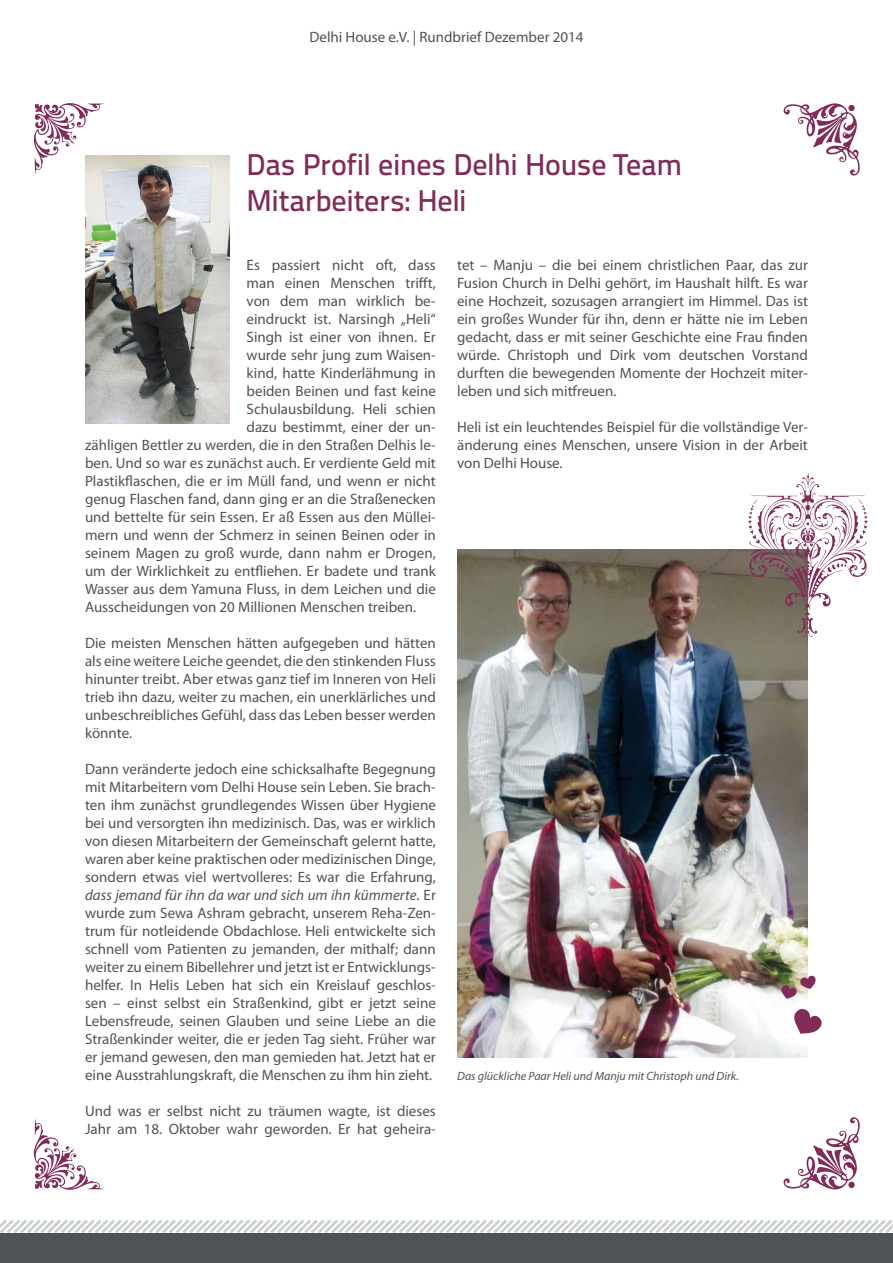
<style>
.page{position:relative;width:893px;height:1263px;background:#fff}
.page>*{position:absolute;margin:0;border:0;box-sizing:border-box;transform-origin:0 0}
.t1{font:500 30px/36px "Titillium Text 22 L";letter-spacing:-.01em;color:#812b59}
.t2{font:15px/18px "Myriad Pro";color:#4e5355;text-align:justify}
.t3{font:italic 12px "Myriad Pro";color:#4e5355}
.s1{font-style:italic}
</style>
<div class="page">
<svg style="left:0;top:1220px;width:893px;height:13px"></svg>
<div style="left:0;top:1233px;width:893px;height:30px;background:#4e5355"></div>
<img style="left:85px;top:155px;width:145px;height:268px">
<img style="left:457px;top:550px;width:351px;height:508px">
<svg style="left:748px;top:473px;width:120px;height:170px"></svg>
<svg style="left:783px;top:1117px;width:77px;height:73px"></svg>
<div style="left:848px;top:1182px;width:7px;height:6px;background:#812b59;border-radius:50%"></div>
<svg style="left:34px;top:1119px;width:70px;height:71px"></svg>
<svg style="left:783px;top:103px;width:77px;height:73px"></svg>
<div style="left:848px;top:105px;width:7px;height:6px;background:#812b59;border-radius:50%"></div>
<svg style="left:34px;top:103px;width:70px;height:71px"></svg>
<svg style="left:790px;top:1007px;width:32px;height:27px"></svg>
<svg style="left:779px;top:974px;width:37px;height:25px"></svg>
<p class="t2" style="left:309px;top:28px;width:276px">Delhi House e.V. | Rundbrief Dezember 2014</p>
<h1 class="t1" style="left:247px;top:145px;width:437px">Das Profil eines Delhi House Team<br>Mitarbeiters: Heli</h1>
<p class="t2" style="left:247px;top:256px;width:191px">Es passiert nicht oft, dass</p>
<p class="t2" style="left:247px;top:274px;width:191px">man einen Menschen trifft,</p>
<p class="t2" style="left:247px;top:292px;width:191px">von dem man wirklich be-</p>
<p class="t2" style="left:247px;top:310px;width:191px">eindruckt ist. Narsingh „Heli“</p>
<p class="t2" style="left:247px;top:328px;width:191px">Singh ist einer von ihnen. Er</p>
<p class="t2" style="left:247px;top:346px;width:191px">wurde sehr jung zum Waisen-</p>
<p class="t2" style="left:247px;top:364px;width:191px">kind, hatte Kinderlähmung in</p>
<p class="t2" style="left:247px;top:382px;width:191px">beiden Beinen und fast keine</p>
<p class="t2" style="left:247px;top:400px;width:191px">Schulausbildung. Heli schien</p>
<p class="t2" style="left:247px;top:418px;width:191px">dazu bestimmt, einer der un-</p>
<p class="t2" style="left:85px;top:436px;width:352px">zähligen Bettler zu werden, die in den Straßen Delhis le-</p>
<p class="t2" style="left:85px;top:454px;width:352px">ben. Und so war es zunächst auch. Er verdiente Geld mit</p>
<p class="t2" style="left:85px;top:472px;width:352px">Plastikflaschen, die er im Müll fand, und wenn er nicht</p>
<p class="t2" style="left:85px;top:490px;width:352px">genug Flaschen fand, dann ging er an die Straßenecken</p>
<p class="t2" style="left:85px;top:508px;width:352px">und bettelte für sein Essen. Er aß Essen aus den Müllei-</p>
<p class="t2" style="left:85px;top:526px;width:352px">mern und wenn der Schmerz in seinen Beinen oder in</p>
<p class="t2" style="left:85px;top:544px;width:352px">seinem Magen zu groß wurde, dann nahm er Drogen,</p>
<p class="t2" style="left:85px;top:562px;width:352px">um der Wirklichkeit zu entfliehen. Er badete und trank</p>
<p class="t2" style="left:85px;top:580px;width:352px">Wasser aus dem Yamuna Fluss, in dem Leichen und die</p>
<p class="t2" style="left:85px;top:598px;width:333px">Ausscheidungen von 20 Millionen Menschen treiben.</p>
<p class="t2" style="left:85px;top:634px;width:352px">Die meisten Menschen hätten aufgegeben und hätten als eine weitere Leiche geendet, die den stinkenden Fluss hinunter treibt. Aber etwas ganz tief im Inneren von Heli trieb ihn dazu, weiter zu machen, ein unerklärliches und unbeschreibliches Gefühl, dass das Leben besser werden könnte.</p>
<p class="t2" style="left:85px;top:760px;width:352px">Dann veränderte jedoch eine schicksalhafte Begegnung mit Mitarbeitern vom Delhi House sein Leben. Sie brach&shy;ten ihm zunächst grundlegendes Wissen über Hygiene bei und versorgten ihn medizinisch. Das, was er wirklich von diesen Mitarbeitern der Gemeinschaft gelernt hatte, waren aber keine praktischen oder medizinischen Dinge, sondern etwas viel wertvolleres: Es war die Erfahrung, <span class="s1">dass jemand für ihn da war und sich um ihn kümmerte</span>. Er wurde zum Sewa Ashram gebracht, unserem Reha-Zen&shy;trum für notleidende Obdachlose. Heli entwickelte sich schnell vom Patienten zu jemanden, der mithalf; dann weiter zu einem Bibellehrer und jetzt ist er Entwicklungs&shy;helfer. In Helis Leben hat sich ein Kreislauf geschlos&shy;sen – einst selbst ein Straßenkind, gibt er jetzt seine Lebensfreude, seinen Glauben und seine Liebe an die Straßenkinder weiter, die er jeden Tag sieht. Früher war er jemand gewesen, den man gemieden hat. Jetzt hat er eine Ausstrahlungskraft, die Menschen zu ihm hin zieht.</p>
<p class="t2" style="left:85px;top:1102px;width:352px">Und was er selbst nicht zu träumen wagte, ist dieses<br>Jahr am 18. Oktober wahr geworden. Er hat geheira-</p>
<p class="t2" style="left:457px;top:256px;width:352px">tet – Manju – die bei einem christlichen Paar, das zur Fusion Church in Delhi gehört, im Haushalt hilft. Es war eine Hochzeit, sozusagen arrangiert im Himmel. Das ist ein großes Wunder für ihn, denn er hätte nie im Leben gedacht, dass er mit seiner Geschichte eine Frau finden würde. Christoph und Dirk vom deutschen Vorstand durften die bewegenden Momente der Hochzeit miter&shy;leben und sich mitfreuen.</p>
<p class="t2" style="left:457px;top:418px;width:352px">Heli ist ein leuchtendes Beispiel für die vollständige Ver&shy;änderung eines Menschen, unsere Vision in der Arbeit von Delhi House.</p>
<p class="t3" style="left:457px;top:1069px;width:283px">Das glückliche Paar Heli und Manju mit Christoph und Dirk.</p>
</div>
